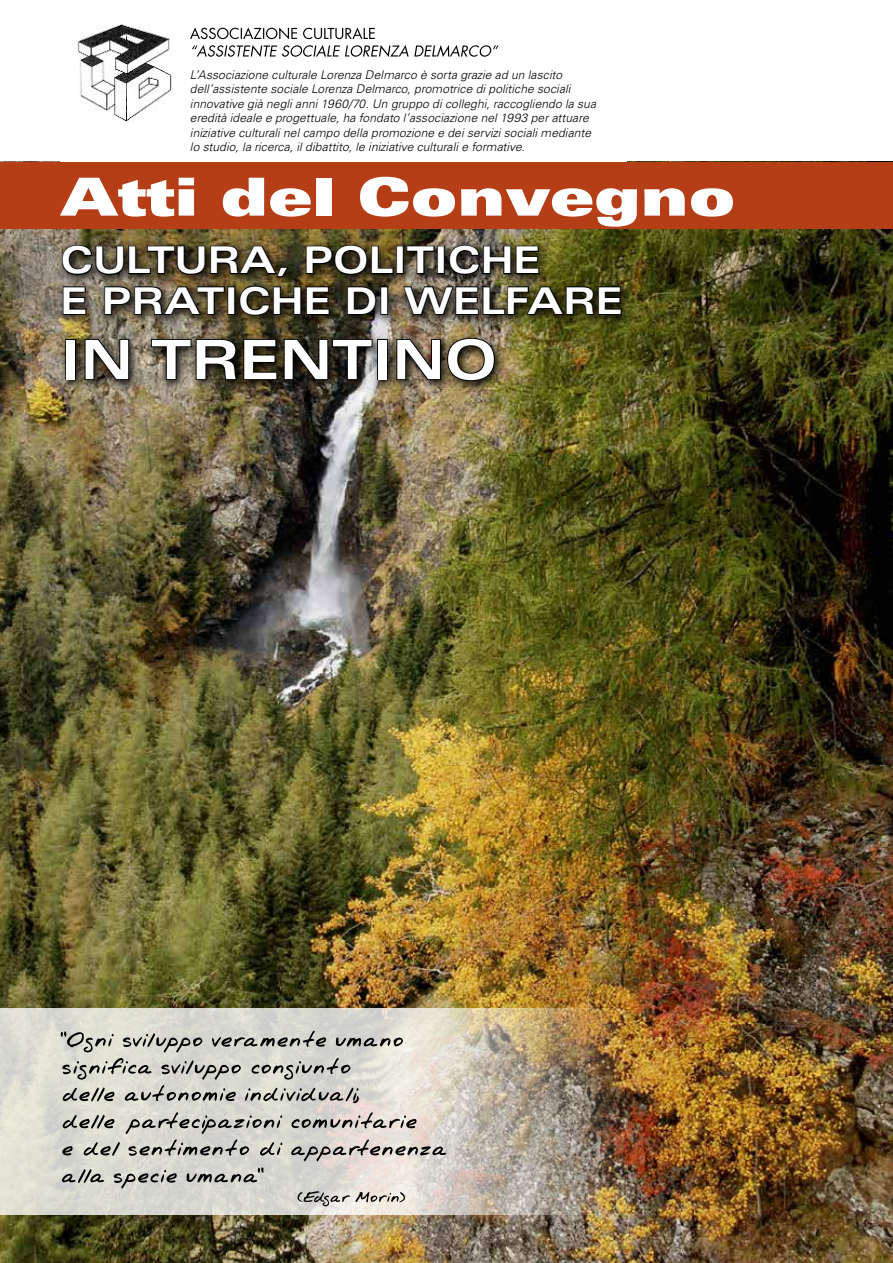
<style>
.page{position:relative;width:893px;height:1263px;background:#fff}
.page>*{position:absolute;margin:0;border:0;box-sizing:border-box;transform-origin:0 0}
.t1{font:700 expanded 54.3px "Univers LT Std";color:#fff}
.t2{font:52.5px "Univers LT Std X Black Ex";color:#fff}
.t3{font:700 expanded 36.9px/40.5px "Univers LT Std";color:#fff}
.t4{font:italic 300 12px/14.4px "Univers LT Std";letter-spacing:.01em;color:#000}
</style>
<div class="page">
<img style="left:0;top:228px;width:893px;height:1035px">
<img style="left:0;top:1008px;width:640px;height:206px">
<img style="left:56px;top:239px;width:578px;height:154px">
<svg style="left:61px;top:244px;width:229px;height:34px;background:#38311f"></svg>
<svg style="left:305px;top:244px;width:89px;height:32px;background:#2d2712"></svg>
<div style="left:396px;top:246px;width:8px;height:28px;border:2px solid #000"></div>
<svg style="left:62px;top:285px;width:25px;height:31px"></svg>
<svg style="left:103px;top:285px;width:123px;height:31px;background:#3a3327"></svg>
<div style="left:227px;top:286px;width:8px;height:29px;border:2px solid #000"></div>
<svg style="left:239px;top:285px;width:91px;height:31px;background:#262110"></svg>
<svg style="left:346px;top:285px;width:31px;height:31px"></svg>
<div style="left:380px;top:286px;width:8px;height:29px;border:2px solid #000"></div>
<svg style="left:402px;top:244px;width:221px;height:76px;background:#3e3b21"></svg>
<div style="left:65px;top:339px;width:11px;height:41px;border:2px solid #000"></div>
<svg style="left:84px;top:338px;width:46px;height:43px;background:#322d26"></svg>
<svg style="left:150px;top:338px;width:223px;height:43px;background:#2d2a21"></svg>
<div style="left:377px;top:339px;width:11px;height:41px;border:2px solid #000"></div>
<svg style="left:395px;top:337px;width:101px;height:45px;background:#453b2c"></svg>
<svg style="left:298px;top:1191px;width:107px;height:15px;background:#bab7b2"></svg>
<svg style="left:62px;top:1167px;width:201px;height:22px;background:#b4b4ae"></svg>
<svg style="left:62px;top:1112px;width:384px;height:49px;background:#bcbab4"></svg>
<svg style="left:61px;top:1031px;width:342px;height:72px;background:#bcbcb4"></svg>
<img style="left:77px;top:24px;width:95px;height:98px">
<svg style="left:192px;top:45px;width:306px;height:12px"></svg>
<svg style="left:190px;top:27px;width:185px;height:12px"></svg>
<div style="left:0;top:162px;width:893px;height:66px;background:#b53e16"></div>
<p class="t4" style="left:190px;top:68px;width:408px">L’Associazione culturale Lorenza Delmarco è sorta grazie ad un lascito dell’assistente sociale Lorenza Delmarco, promotrice di politiche sociali innovative già negli anni 1960/70. Un gruppo di colleghi, raccogliendo la sua eredità ideale e progettuale, ha fondato l’associazione nel 1993 per attuare iniziative culturali nel campo della promozione e dei servizi sociali mediante lo studio, la ricerca, il dibattito, le iniziative culturali e formative.</p>
<h2 class="t2" style="left:61px;top:166px;width:676px">Atti del Convegno</h2>
<h3 class="t3" style="left:61px;top:240px;width:564px">CULTURA, POLITICHE<br>E PRATICHE DI WELFARE</h3>
<h1 class="t1" style="left:61px;top:329px;width:438px">IN TRENTINO</h1>
</div>
